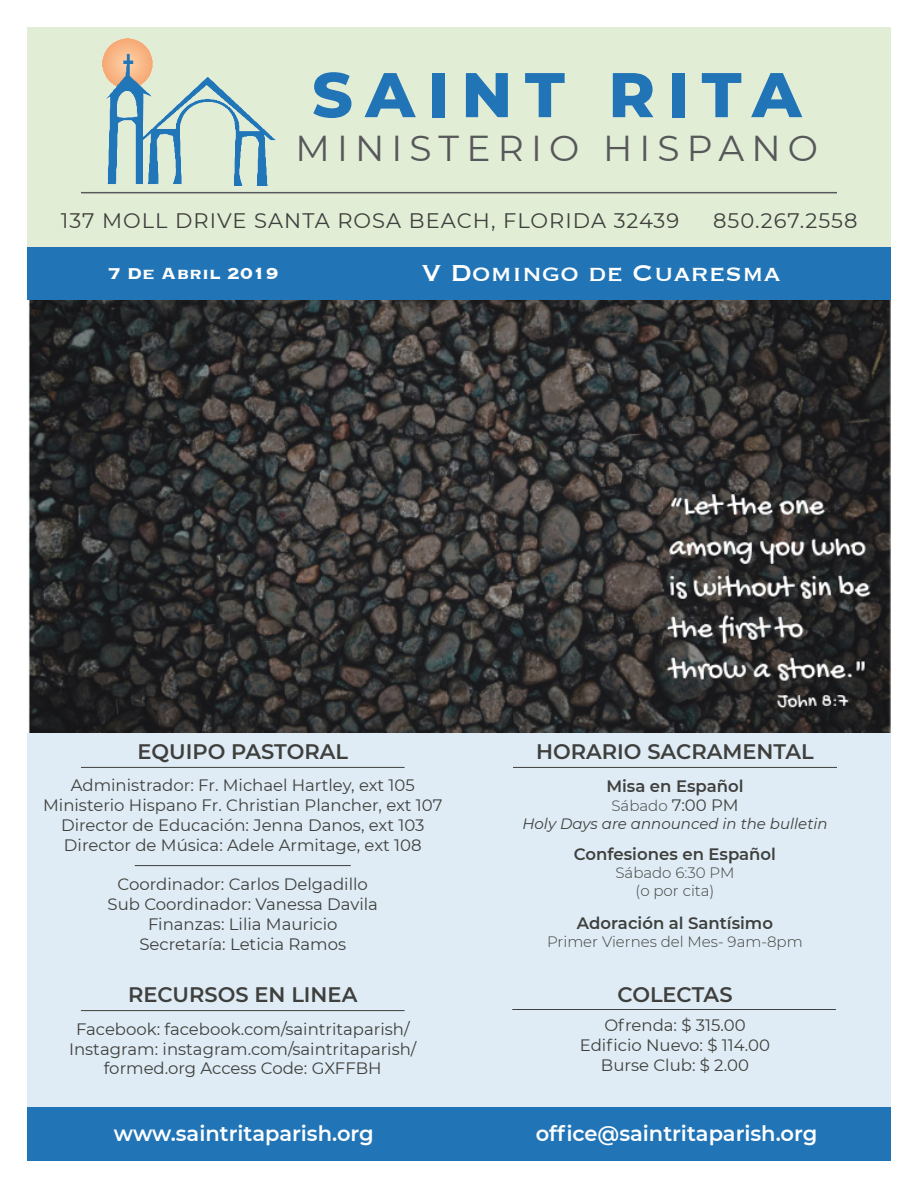
<style>
.page{position:relative;width:918px;height:1188px;background:#fff}
.page>*{position:absolute;margin:0;border:0;box-sizing:border-box;transform-origin:0 0}
.t1{font:800 63px "Montserrat";letter-spacing:.2em;color:#2175b7}
.t2{font:36px "Montserrat";letter-spacing:.2em;color:#57585a}
.t3{font:30px "Copperplate";color:#fff}
.t4{font:600 21px "Montserrat";color:#3f403d}
.t5{font:21px "Montserrat";letter-spacing:.05em;color:#3f403d}
.t6{font:600 21px "Montserrat";color:#fff}
.t7{font:700 21px "Copperplate";color:#fff}
.t8{font:16.5px "Montserrat";color:#3f403d}
.t9{font:600 16.5px "Montserrat";color:#3f403d}
.t10{font:300 15px "Montserrat";color:#3f403d}
.t11{font:italic 15px "Montserrat";color:#3f403d}
.s1{font-weight:400;font-size:16.5px}
</style>
<div class="page">
<div style="left:27px;top:27px;width:864px;height:1134px;background:#e2edd6"></div>
<div style="left:27px;top:1107px;width:864px;height:54px;background:#2175b7"></div>
<div style="left:27px;top:247px;width:864px;height:54px;background:#2175b7"></div>
<div style="left:27px;top:733px;width:864px;height:374px;background:#dfecf5"></div>
<hr style="left:81px;top:1010px;width:324px;height:1px;background:#3f403d">
<hr style="left:512px;top:1009px;width:324px;height:1px;background:#3f403d">
<img style="left:27px;top:301px;width:864px;height:432px">
<hr style="left:81px;top:192px;width:756px;height:1px;background:#57585a">
<hr style="left:513px;top:767px;width:324px;height:1px;background:#3f403d">
<hr style="left:81px;top:767px;width:324px;height:1px;background:#3f403d">
<hr style="left:135px;top:865px;width:216px;height:1px;background:#3f403d">
<img style="left:103px;top:38px;width:172px;height:147px">
<p class="t1" style="left:312px;top:49px;width:491px">SAINT RITA</p>
<p class="t2" style="left:295px;top:124px;width:524px">MINISTERIO HISPANO</p>
<p class="t5" style="left:61px;top:206px;width:620px">137 MOLL DRIVE SANTA ROSA BEACH, FLORIDA 32439</p>
<p class="t5" style="left:713px;top:206px;width:146px">850.267.2558</p>
<p class="t7" style="left:108px;top:260px;width:172px">7 De Abril 2019</p>
<p class="t3" style="left:421px;top:254px;width:361px">V Domingo de Cuaresma</p>
<p class="t4" style="left:138px;top:737px;width:212px">EQUIPO PASTORAL</p>
<p class="t8" style="left:71px;top:774px;width:345px">Administrador: Fr. Michael Hartley, ext 105</p>
<p class="t8" style="left:43px;top:794px;width:401px">Ministerio Hispano Fr. Christian Plancher, ext 107</p>
<p class="t8" style="left:61px;top:814px;width:365px">Director de Educación: Jenna Danos, ext 103</p>
<p class="t8" style="left:64px;top:834px;width:359px">Director de Música: Adele Armitage, ext 108</p>
<p class="t8" style="left:118px;top:873px;width:252px">Coordinador: Carlos Delgadillo</p>
<p class="t8" style="left:108px;top:893px;width:272px">Sub Coordinador: Vanessa Davila</p>
<p class="t8" style="left:148px;top:913px;width:191px">Finanzas: Lilia Mauricio</p>
<p class="t8" style="left:139px;top:933px;width:208px">Secretaría: Leticia Ramos</p>
<p class="t4" style="left:128px;top:980px;width:231px">RECURSOS EN LINEA</p>
<p class="t8" style="left:76px;top:1018px;width:335px">Facebook: facebook.com/saintritaparish/</p>
<p class="t8" style="left:69px;top:1037px;width:349px">Instagram: instagram.com/saintritaparish/</p>
<p class="t8" style="left:104px;top:1057px;width:279px">formed.org Access Code: GXFFBH</p>
<p class="t4" style="left:536px;top:737px;width:279px">HORARIO SACRAMENTAL</p>
<p class="t9" style="left:606px;top:774px;width:139px">Misa en Español</p>
<p class="t10" style="left:612px;top:796px;width:128px">Sábado <span class="s1">7:00 PM</span></p>
<p class="t11" style="left:522px;top:814px;width:307px">Holy Days are announced in the bulletin</p>
<p class="t9" style="left:574px;top:843px;width:204px">Confesiones en Español</p>
<p class="t10" style="left:615px;top:863px;width:121px">Sábado 6:30 PM</p>
<p class="t10" style="left:636px;top:881px;width:80px">(o por cita)</p>
<p class="t9" style="left:577px;top:911px;width:198px">Adoración al Santísimo</p>
<p class="t10" style="left:547px;top:931px;width:257px">Primer Viernes del Mes- 9am-8pm</p>
<p class="t4" style="left:617px;top:980px;width:117px">COLECTAS</p>
<p class="t8" style="left:604px;top:1014px;width:143px">Ofrenda: $ 315.00</p>
<p class="t8" style="left:580px;top:1034px;width:192px">Edificio Nuevo: $ 114.00</p>
<p class="t8" style="left:601px;top:1054px;width:150px">Burse Club: $ 2.00</p>
<p class="t6" style="left:114px;top:1119px;width:261px">www.saintritaparish.org</p>
<p class="t6" style="left:536px;top:1119px;width:283px">office@saintritaparish.org</p>
</div>
